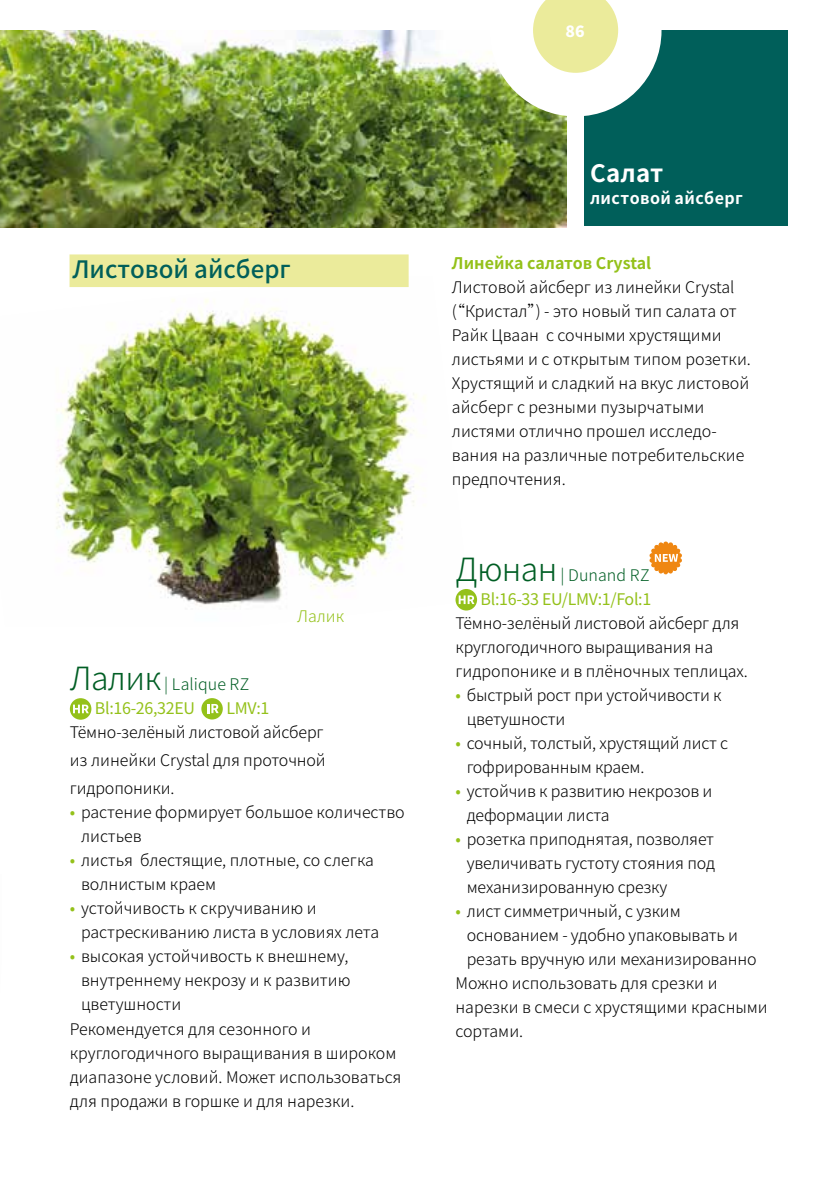
<style>
.page{position:relative;width:840px;height:1191px;background:#fff}
.page>*{position:absolute;margin:0;border:0;box-sizing:border-box;transform-origin:0 0}
.t1{font:500 24px "Source Han Sans TC";color:#005f5a}
.t2{font:700 24px "Source Han Sans TC";letter-spacing:.01em;color:#fff}
.t3{font:700 18px "Source Sans Pro";color:#fff}
.t4{font:300 16px/24px "Source Han Sans TC";color:#000}
.t5{font:16px/24px "Source Han Sans TC";letter-spacing:-.02em;color:#94c11a}
.t6{font:700 16px "Source Han Sans TC";color:#94c11a}
.t7{font:700 16px "Source Han Sans TC";letter-spacing:.025em;color:#fff}
.t8{font:300 16px "Source Han Sans TC";color:#94c11a}
.s1{font-weight:300;font-size:32px;color:#005e24}
.s2{font-weight:300;color:#005e24}
.s3{font-family:"Source Sans Pro";font-weight:400;font-size:18px;color:#94c11a}
</style>
<div class="page">
<img style="left:0;top:30px;width:566px;height:197px">
<div style="left:584px;top:30px;width:203px;height:196px;background:#005f5a"></div>
<svg style="left:489px;top:0;width:172px;height:116px"></svg>
<img style="left:56px;top:276px;width:413px;height:335px">
<div style="left:70px;top:698px;width:21px;height:21px;background:#94c11a;border-radius:50%"></div>
<svg style="left:73px;top:704px;width:16px;height:9px"></svg>
<div style="left:201px;top:698px;width:22px;height:21px;background:#94c11a;border-radius:50%"></div>
<svg style="left:207px;top:704px;width:11px;height:9px"></svg>
<svg style="left:649px;top:541px;width:32px;height:33px"></svg>
<div style="left:455px;top:589px;width:22px;height:21px;background:#94c11a;border-radius:50%"></div>
<svg style="left:458px;top:595px;width:16px;height:9px"></svg>
<div style="left:69px;top:254px;width:339px;height:33px;background:#ebeb9b"></div>
<p class="t3" style="left:565px;top:19px;width:21px">86</p>
<h1 class="t1" style="left:72px;top:256px;width:220px">Листовой айсберг</h1>
<p class="t8" style="left:297px;top:607px;width:49px">Лалик</p>
<p class="t5" style="left:95px;top:673px;width:156px;text-indent:-25px"><span class="s1">Лалик</span> <span class="s2">| Lalique RZ<br></span>Bl:16-26,32EU</p>
<p class="t5" style="left:226px;top:697px;width:44px">LMV:1</p>
<p class="t4" style="left:70px;top:719px;width:257px;line-height:28px">Тёмно-зелёный листовой айсберг из линейки Crystal для проточной гидропоники.</p>
<p class="t4" style="left:81px;top:801px;width:325px;text-indent:-11px"><span class="s3">•</span> растение формирует большое количество листьев</p>
<p class="t4" style="left:81px;top:849px;width:294px;text-indent:-11px"><span class="s3">•</span> листья блестящие, плотные, со слегка волнистым краем</p>
<p class="t4" style="left:81px;top:897px;width:299px;text-indent:-11px"><span class="s3">•</span> устойчивость к скручиванию и растрескиванию листа в условиях лета</p>
<p class="t4" style="left:70px;top:945px;width:280px"><span class="s3">•</span> высокая устойчивость к внешнему,</p>
<p class="t4" style="left:81px;top:969px;width:271px">внутреннему некрозу и к развитию</p>
<p class="t4" style="left:81px;top:993px;width:102px">цветушности</p>
<p class="t4" style="left:70px;top:1017px;width:242px">Рекомендуется для сезонного и</p>
<p class="t4" style="left:70px;top:1041px;width:328px">круглогодичного выращивания в широком</p>
<p class="t4" style="left:70px;top:1065px;width:333px">диапазоне условий. Может использоваться</p>
<p class="t4" style="left:70px;top:1089px;width:286px">для продажи в горшке и для нарезки.</p>
<h1 class="t2" style="left:589px;top:160px;width:75px">Салат</h1>
<p class="t7" style="left:589px;top:189px;width:154px">листовой айсберг</p>
<p class="t6" style="left:451px;top:254px;width:201px">Линейка салатов Crystal</p>
<p class="t4" style="left:449px;top:275px;width:303px">Листовой айсберг из линейки Crystal (“Кристал”) - это новый тип салата от<br>Райк Цваан с сочными хрустящими листьями и с открытым типом розетки.<br>Хрустящий и сладкий на вкус листовой айсберг с резными пузырчатыми листями отлично прошел исследо&shy;вания на различные потребительские предпочтения.</p>
<p class="t5" style="left:455px;top:563px;width:197px;text-align:right"><span class="s1">Дюнан</span> <span class="s2">| Dunand RZ<br></span>Bl:16-33 EU/LMV:1/Fol:1</p>
<p class="t4" style="left:455px;top:611px;width:294px">Тёмно-зелёный листовой айсберг для круглогодичного выращивания на гидропонике и в плёночных теплицах.</p>
<p class="t4" style="left:466px;top:683px;width:256px;text-indent:-11px"><span class="s3">•</span> быстрый рост при устойчивости к цветушности</p>
<p class="t4" style="left:466px;top:731px;width:263px;text-indent:-11px"><span class="s3">•</span> сочный, толстый, хрустящий лист с гофрированным краем.</p>
<p class="t4" style="left:466px;top:779px;width:247px;text-indent:-11px"><span class="s3">•</span> устойчив к развитию некрозов и деформации листа</p>
<p class="t4" style="left:466px;top:827px;width:250px;text-align:justify;text-indent:-11px"><span class="s3">•</span> розетка приподнятая, позволяет увеличивать густоту стояния под механизированную срезку</p>
<p class="t4" style="left:455px;top:899px;width:227px"><span class="s3">•</span> лист симметричный, с узким</p>
<p class="t4" style="left:466px;top:923px;width:272px">основанием - удобно упаковывать и</p>
<p class="t4" style="left:466px;top:947px;width:291px">резать вручную или механизированно</p>
<p class="t4" style="left:455px;top:971px;width:263px">Можно использовать для срезки и</p>
<p class="t4" style="left:455px;top:995px;width:314px">нарезки в смеси с хрустящими красными</p>
<p class="t4" style="left:455px;top:1019px;width:69px">сортами.</p>
</div>
